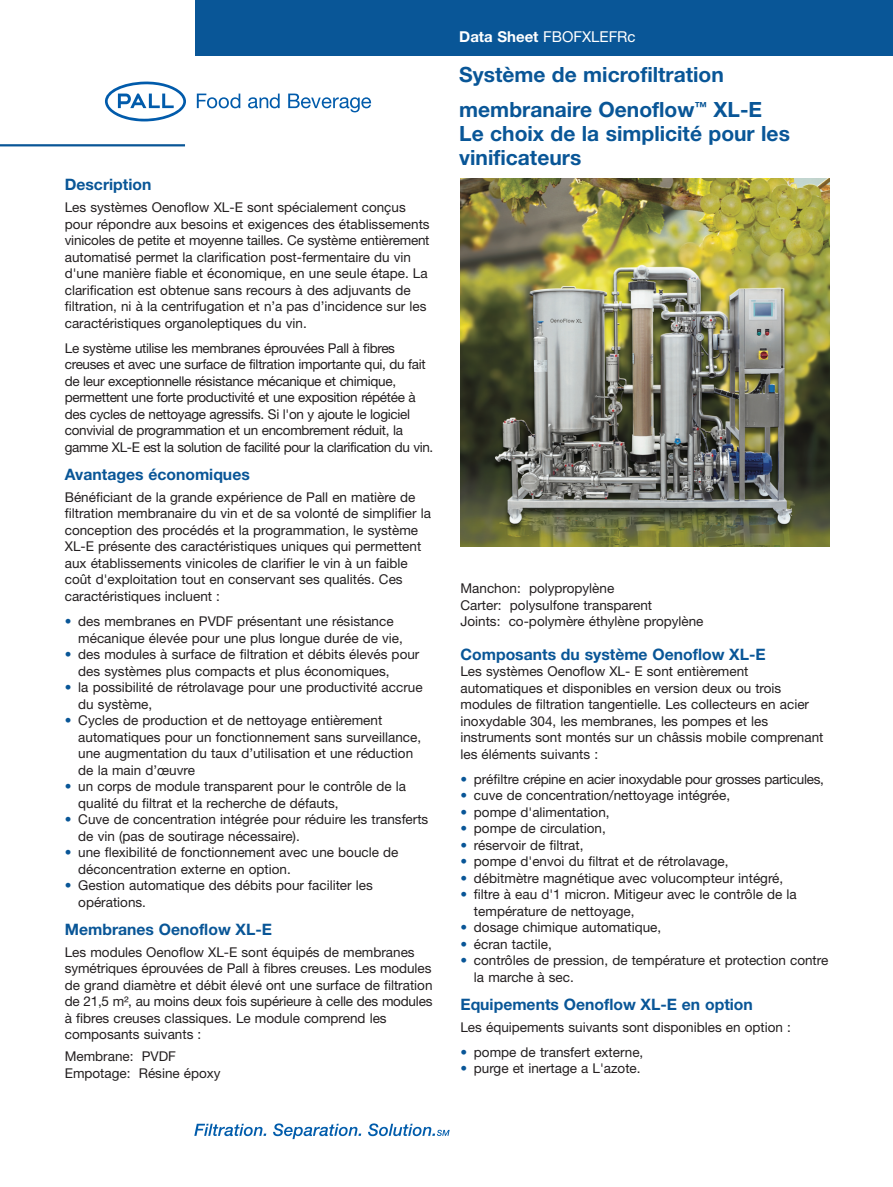
<style>
.page{position:relative;width:893px;height:1187px;background:#fff}
.page>*{position:absolute;margin:0;border:0;box-sizing:border-box;transform-origin:0 0}
.t1{font:700 21px/34.8px "Helvetica Neue LT Std";color:#095697}
.t2{font:700 15.75px "Helvetica Neue LT Std";color:#095697}
.t3{font:15px "Helvetica Neue LT Std";color:#fff}
.t4{font:13.5px/16.5px "Helvetica Neue LT Std";color:#231f20}
.t5{font:13.5px/16.5px "Helvetica Neue LT Std";letter-spacing:-.02em;color:#231f20}
.s1{color:#095697}
.s2{font-weight:700}
</style>
<div class="page">
<svg style="left:197px;top:94px;width:43px;height:14px"></svg>
<svg style="left:248px;top:94px;width:32px;height:14px"></svg>
<svg style="left:288px;top:94px;width:83px;height:18px"></svg>
<svg style="left:105px;top:81px;width:81px;height:40px"></svg>
<svg style="left:194px;top:1123px;width:72px;height:12px"></svg>
<svg style="left:273px;top:1123px;width:88px;height:15px"></svg>
<svg style="left:368px;top:1123px;width:82px;height:12px"></svg>
<div style="left:196px;top:0;width:697px;height:55px;background:#095697"></div>
<hr style="left:0;top:144px;width:185px;height:2px;background:#095697">
<img style="left:460px;top:178px;width:369px;height:369px">
<p class="t2" style="left:65px;top:179px;width:88px">Description</p>
<p class="t4" style="left:65px;top:201px;width:366px">Les systèmes Oenoflow XL-E sont spécialement conçus pour répondre aux besoins et exigences des établissements vinicoles de petite et moyenne tailles. Ce système entièrement automatisé permet la clarification post-fermentaire du vin d'une manière fiable et économique, en une seule étape. La clarification est obtenue sans recours à des adjuvants de filtration, ni à la centrifugation et n’a pas d’incidence sur les caractéristiques organoleptiques du vin.</p>
<p class="t5" style="left:65px;top:341px;width:370px">Le système utilise les membranes éprouvées Pall à fibres creuses et avec une surface de filtration importante qui, du fait de leur exceptionnelle résistance mécanique et chimique, permettent une forte productivité et une exposition répétée à des cycles de nettoyage agressifs. Si l'on y ajoute le logiciel convivial de programmation et un encombrement réduit, la gamme XL-E est la solution de facilité pour la clarification du vin.</p>
<p class="t2" style="left:65px;top:468px;width:187px">Avantages économiques</p>
<p class="t4" style="left:65px;top:490px;width:368px">Bénéficiant de la grande expérience de Pall en matière de filtration membranaire du vin et de sa volonté de simplifier la conception des procédés et la programmation, le système XL-E présente des caractéristiques uniques qui permettent aux établissements vinicoles de clarifier le vin à un faible coût d'exploitation tout en conservant ses qualités. Ces caractéristiques incluent :</p>
<p class="t4" style="left:78px;top:614px;width:326px;text-indent:-14px"><span class="s1">•</span> des membranes en PVDF présentant une résistance mécanique élevée pour une plus longue durée de vie,</p>
<p class="t4" style="left:78px;top:647px;width:343px;text-indent:-14px"><span class="s1">•</span> des modules à surface de filtration et débits élevés pour des systèmes plus compacts et plus économiques,</p>
<p class="t4" style="left:78px;top:680px;width:346px;text-indent:-14px"><span class="s1">•</span> la possibilité de rétrolavage pour une productivité accrue du système,</p>
<p class="t4" style="left:78px;top:713px;width:344px;text-indent:-14px"><span class="s1">•</span> Cycles de production et de nettoyage entièrement automatiques pour un fonctionnement sans surveillance, une augmentation du taux d’utilisation et une réduction de la main d’œuvre</p>
<p class="t4" style="left:78px;top:779px;width:329px;text-indent:-14px"><span class="s1">•</span> un corps de module transparent pour le contrôle de la qualité du filtrat et la recherche de défauts,</p>
<p class="t4" style="left:78px;top:812px;width:352px;text-indent:-14px"><span class="s1">•</span> Cuve de concentration intégrée pour réduire les transferts de vin (pas de soutirage nécessaire).</p>
<p class="t4" style="left:78px;top:845px;width:322px;text-indent:-14px"><span class="s1">•</span> une flexibilité de fonctionnement avec une boucle de déconcentration externe en option.</p>
<p class="t4" style="left:78px;top:878px;width:296px;text-indent:-14px"><span class="s1">•</span> Gestion automatique des débits pour faciliter les opérations.</p>
<p class="t2" style="left:65px;top:923px;width:209px">Membranes Oenoflow XL-E</p>
<p class="t4" style="left:65px;top:944px;width:369px">Les modules Oenoflow XL-E sont équipés de membranes symétriques éprouvées de Pall à fibres creuses. Les modules de grand diamètre et débit élevé ont une surface de filtration de 21,5 m2, au moins deux fois supérieure à celle des modules à fibres creuses classiques. Le module comprend les composants suivants :</p>
<p class="t4" style="left:65px;top:1049px;width:157px">Membrane: PVDF<br>Empotage: Résine époxy</p>
<p class="t3" style="left:459px;top:31px;width:178px"><span class="s2">Data Sheet</span> FBOFXLEFRc</p>
<h1 class="t1" style="left:459px;top:59px;width:304px">Système de microfiltration membranaire Oenoflow<sup>™</sup> XL-E</h1>
<h1 class="t1" style="left:459px;top:123px;width:332px;line-height:24px">Le choix de la simplicité pour les vinificateurs</h1>
<p class="t4" style="left:460px;top:581px;width:245px">Manchon: polypropylène<br>Carter: polysulfone transparent<br>Joints: co-polymère éthylène propylène</p>
<p class="t2" style="left:460px;top:648px;width:307px">Composants du système Oenoflow XL-E</p>
<p class="t4" style="left:460px;top:664px;width:364px">Les systèmes Oenoflow XL- E sont entièrement automatiques et disponibles en version deux ou trois modules de filtration tangentielle. Les collecteurs en acier inoxydable 304, les membranes, les pompes et les instruments sont montés sur un châssis mobile comprenant les éléments suivants :</p>
<p class="t5" style="left:460px;top:772px;width:365px"><span class="s1">•</span> préfiltre crépine en acier inoxydable pour grosses particules,</p>
<p class="t4" style="left:460px;top:788px;width:271px"><span class="s1">•</span> cuve de concentration/nettoyage intégrée,</p>
<p class="t4" style="left:460px;top:805px;width:151px"><span class="s1">•</span> pompe d'alimentation,</p>
<p class="t4" style="left:460px;top:821px;width:147px"><span class="s1">•</span> pompe de circulation,</p>
<p class="t4" style="left:460px;top:838px;width:124px"><span class="s1">•</span> réservoir de filtrat,</p>
<p class="t4" style="left:460px;top:854px;width:269px"><span class="s1">•</span> pompe d'envoi du filtrat et de rétrolavage,</p>
<p class="t4" style="left:460px;top:871px;width:324px"><span class="s1">•</span> débitmètre magnétique avec volucompteur intégré,</p>
<p class="t4" style="left:474px;top:887px;width:324px;text-indent:-14px"><span class="s1">•</span> filtre à eau d'1 micron. Mitigeur avec le contrôle de la température de nettoyage,</p>
<p class="t4" style="left:460px;top:920px;width:202px"><span class="s1">•</span> dosage chimique automatique,</p>
<p class="t4" style="left:460px;top:937px;width:93px"><span class="s1">•</span> écran tactile,</p>
<p class="t4" style="left:474px;top:953px;width:356px;text-indent:-14px"><span class="s1">•</span> contrôles de pression, de température et protection contre la marche à sec.</p>
<p class="t2" style="left:460px;top:998px;width:294px">Equipements Oenoflow XL-E en option</p>
<p class="t4" style="left:460px;top:1020px;width:332px">Les équipements suivants sont disponibles en option :</p>
<p class="t4" style="left:460px;top:1045px;width:184px"><span class="s1">•</span> pompe de transfert externe,</p>
<p class="t4" style="left:460px;top:1061px;width:182px"><span class="s1">•</span> purge et inertage a L'azote.</p>
</div>
